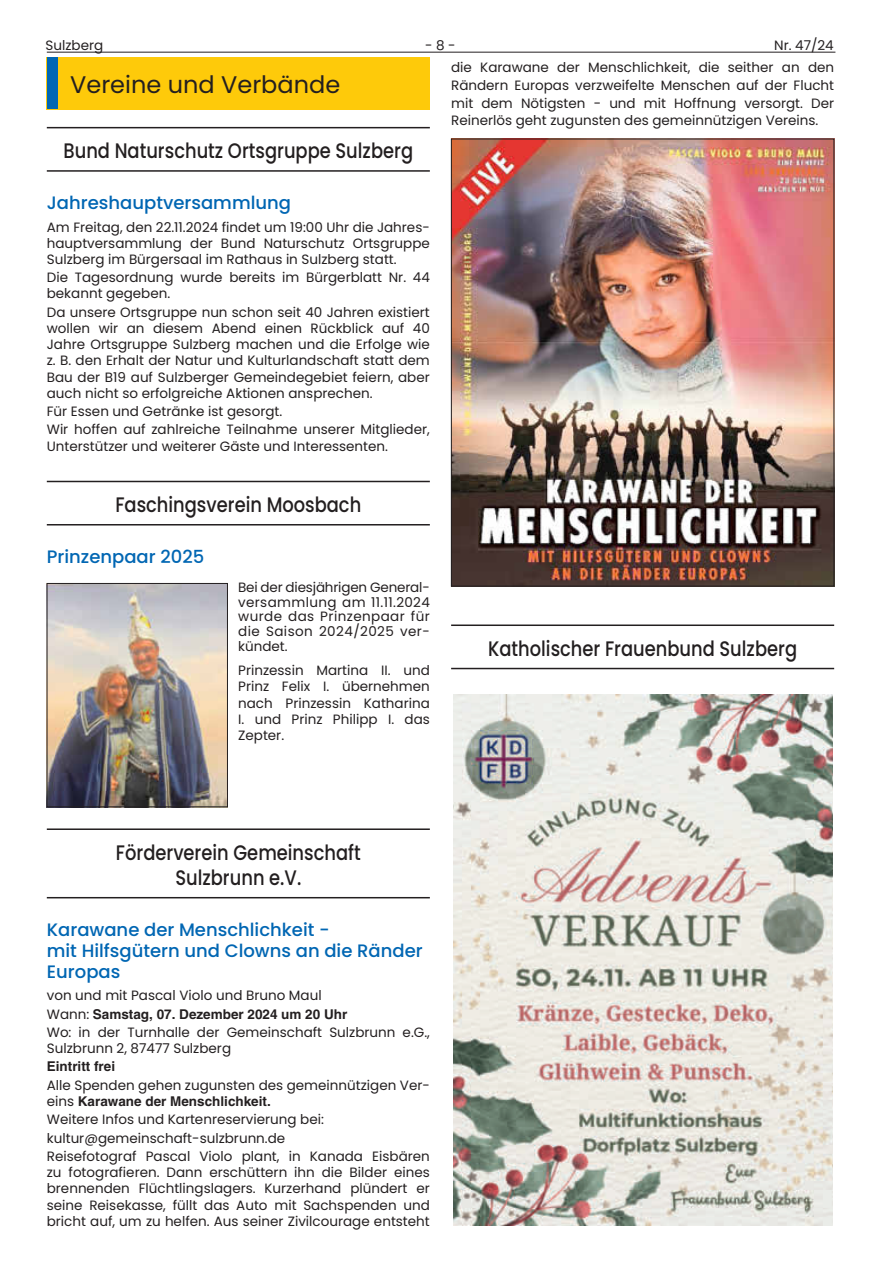
<style>
.page{position:relative;width:881px;height:1263px;background:#fff}
.page>*{position:absolute;margin:0;border:0;box-sizing:border-box;transform-origin:0 0}
.t1{font:24px "Poppins";color:#231f20}
.t2{font:500 21px/25.2px "Poppins";color:#231f20;text-align:center;scale:.85 1}
.t3{font:500 18px/21px "Poppins";color:#0166b3}
.t4{font:13.5px/16.2px "Poppins";color:#231f20;text-align:justify}
.t5{font:700 13.5px "Helvetica LT";color:#231f20}
.s1{font-family:"Poppins";font-weight:400}
</style>
<div class="page">
<hr style="left:47px;top:52px;width:788px;height:1px;background:#231f20">
<hr style="left:451px;top:624px;width:382px;height:2px;background:#231f20">
<hr style="left:451px;top:668px;width:382px;height:1px;background:#231f20">
<img style="left:453px;top:141px;width:378px;height:443px">
<img style="left:453px;top:695px;width:379px;height:530px">
<hr style="left:47px;top:127px;width:382px;height:1px;background:#231f20">
<hr style="left:47px;top:170px;width:382px;height:2px;background:#231f20">
<hr style="left:47px;top:481px;width:382px;height:1px;background:#231f20">
<hr style="left:47px;top:524px;width:382px;height:1px;background:#231f20">
<hr style="left:47px;top:828px;width:382px;height:2px;background:#231f20">
<hr style="left:47px;top:897px;width:382px;height:1px;background:#231f20">
<div style="left:47px;top:57px;width:382px;height:52px;background:#feca0a"></div>
<div style="left:47px;top:57px;width:10px;height:52px;background:#0166b3"></div>
<img style="left:49px;top:585px;width:176px;height:220px">
<div style="left:47px;top:583px;width:180px;height:224px;border:1px solid #231f20"></div>
<p class="t4" style="left:451px;top:35px;width:384px;line-height:21.3px;text-align:right">Nr. 47/24<br>die Karawane der Menschlichkeit, die seither an den</p>
<p class="t4" style="left:451px;top:76px;width:384px;line-height:18px">Rändern Europas verzweifelte Menschen auf der Flucht mit dem Nötigsten - und mit Hoffnung versorgt. Der Reinerlös geht zugunsten des gemeinnützigen Vereins.</p>
<p class="t4" style="left:45px;top:38px;width:59px">Sulzberg</p>
<p class="t4" style="left:425px;top:38px;width:32px">- 8 -</p>
<h1 class="t1" style="left:70px;top:71px;width:271px">Vereine und Verbände</h1>
<h2 class="t2" style="left:63px;top:138px;width:412px">Bund Naturschutz Ortsgruppe Sulzberg</h2>
<h3 class="t3" style="left:47px;top:192px;width:246px">Jahreshauptversammlung</h3>
<p class="t4" style="left:47px;top:219px;width:384px">Am Freitag, den 22.11.2024 findet um 19:00 Uhr die Jahres&shy;hauptversammlung der Bund Naturschutz Ortsgruppe Sulzberg im Bürgersaal im Rathaus in Sulzberg statt.</p>
<p class="t4" style="left:47px;top:269px;width:384px">Die Tagesordnung wurde bereits im Bürgerblatt Nr. 44 bekannt gegeben.</p>
<p class="t4" style="left:47px;top:304px;width:384px">Da unsere Ortsgruppe nun schon seit 40 Jahren existiert wollen wir an diesem Abend einen Rückblick auf 40<br>Jahre Ortsgruppe Sulzberg machen und die Erfolge wie z. B. den Erhalt der Natur und Kulturlandschaft statt dem Bau der B19 auf Sulzberger Gemeindegebiet feiern, aber auch nicht so erfolgreiche Aktionen ansprechen.</p>
<p class="t4" style="left:47px;top:402px;width:384px;line-height:18.3px">Für Essen und Getränke ist gesorgt.<br>Wir hoffen auf zahlreiche Teilnahme unserer Mitglieder,</p>
<p class="t4" style="left:47px;top:438px;width:342px">Unterstützer und weiterer Gäste und Interessenten.</p>
<h2 class="t2" style="left:115px;top:492px;width:291px">Faschingsverein Moosbach</h2>
<h3 class="t3" style="left:47px;top:546px;width:159px">Prinzenpaar 2025</h3>
<p class="t4" style="left:238px;top:580px;width:193px;line-height:14.5px">Bei der diesjährigen General&shy;versammlung am 11.11.2024 wurde das Prinzenpaar für die Saison 2024/2025 ver&shy;kündet.</p>
<p class="t4" style="left:238px;top:662px;width:193px">Prinzessin Martina II. und Prinz Felix I. übernehmen nach Prinzessin Katharina I. und Prinz Philipp I. das Zepter.</p>
<h2 class="t2" style="left:116px;top:840px;width:289px">Förderverein Gemeinschaft<br>Sulzbrunn e.V.</h2>
<h3 class="t3" style="left:47px;top:919px;width:377px">Karawane der Menschlichkeit -<br>mit Hilfsgütern und Clowns an die Ränder<br>Europas</h3>
<p class="t4" style="left:47px;top:987px;width:276px">von und mit Pascal Violo und Bruno Maul</p>
<p class="t5" style="left:47px;top:1006px;width:302px"><span class="s1">Wann:</span> Samstag, 07. Dezember 2024 um 20 Uhr</p>
<p class="t4" style="left:47px;top:1024px;width:384px">Wo: in der Turnhalle der Gemeinschaft Sulzbrunn e.G.,<br>Sulzbrunn 2, 87477 Sulzberg</p>
<p class="t5" style="left:47px;top:1058px;width:70px">Eintritt frei</p>
<p class="t4" style="left:47px;top:1077px;width:384px">Alle Spenden gehen zugunsten des gemeinnützigen Ver-</p>
<p class="t5" style="left:47px;top:1093px;width:225px"><span class="s1">eins</span> Karawane der Menschlichkeit.</p>
<p class="t4" style="left:47px;top:1110px;width:384px;line-height:18.3px;text-align:left">Weitere Infos und Kartenreservierung bei: kultur@gemeinschaft-sulzbrunn.de<br>Reisefotograf Pascal Violo plant, in Kanada Eisbären</p>
<p class="t4" style="left:47px;top:1164px;width:384px">zu fotografieren. Dann erschüttern ihn die Bilder eines brennenden Flüchtlingslagers. Kurzerhand plündert er seine Reisekasse, füllt das Auto mit Sachspenden und bricht auf, um zu helfen. Aus seiner Zivilcourage entsteht</p>
<h2 class="t2" style="left:488px;top:636px;width:365px">Katholischer Frauenbund Sulzberg</h2>
</div>
